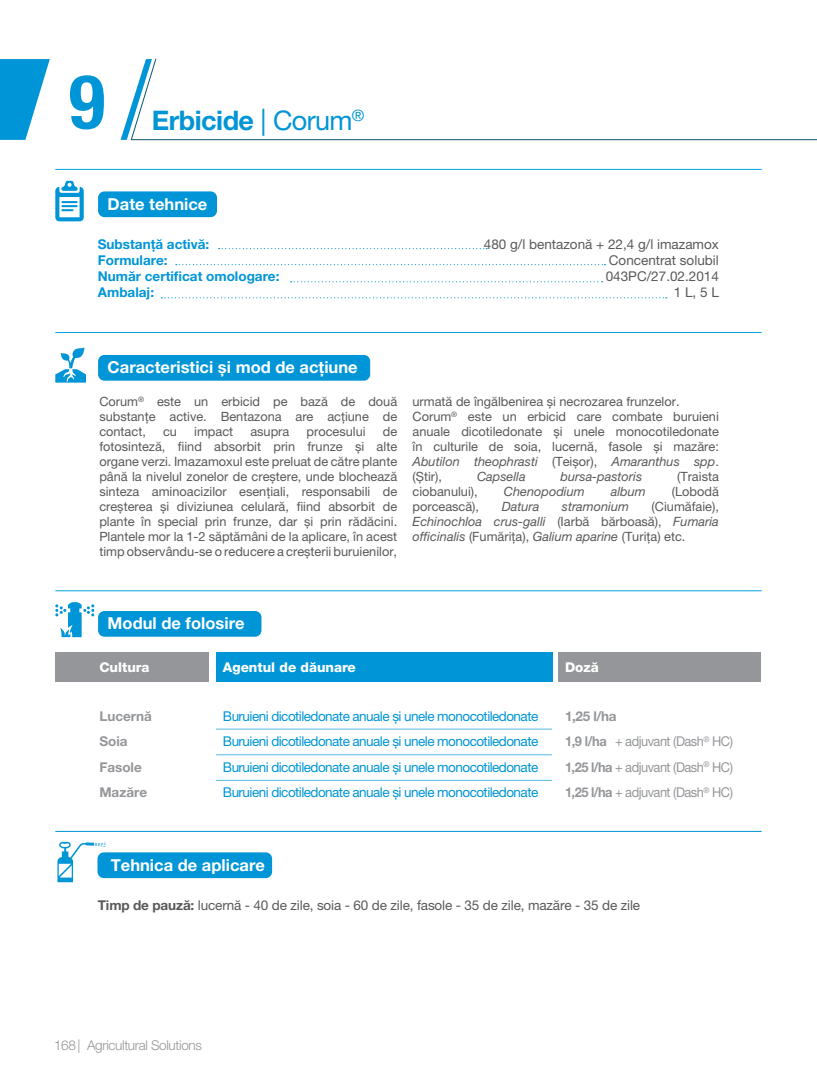
<style>
.page{position:relative;width:817px;height:1089px;background:#fff}
.page>*{position:absolute;margin:0;border:0;box-sizing:border-box;transform-origin:0 0}
.t1{font:700 condensed 75px "Helvetica Neue LT Pro";color:#0095d6}
.t2{font:700 27px "Helvetica Neue LT Pro";letter-spacing:-.02em;color:#0095d6}
.t3{font:700 16.5px "Helvetica Neue LT Pro";color:#fff}
.t4{font:13.5px/25.5px "Helvetica Neue LT Pro";letter-spacing:-.04em;color:#0095d6;text-align:justify}
.t5{font:13.5px/16.2px "Helvetica Neue LT Pro";color:#59595b;text-align:right}
.t6{font:13.5px/25.5px "Helvetica Neue LT Pro";letter-spacing:-.04em;color:#949699;scale:.95 1}
.t7{font:700 13.5px/16.2px "Helvetica Neue LT Pro";color:#0095d6}
.t8{font:800 13.5px "Helvetica Neue LT Pro";color:#fff}
.t9{font:300 13.5px "Helvetica Neue LT Pro";letter-spacing:-.025em;color:#959699}
.t10{font:700 13.5px/25.5px "Helvetica Neue LT Pro";color:#949699}
.t11{font:12.75px/15px "Helvetica Neue LT Pro";color:#59595b;text-align:justify}
.t12{font:italic 12.75px/15px "Helvetica Neue LT Pro";color:#59595b;text-align:justify}
.s1{font-weight:400}
.s2{font-style:italic}
.s3{font-style:normal}
.s4{font-weight:700}
</style>
<div class="page">
<svg style="left:121px;top:110px;width:9px;height:30px"></svg>
<svg style="left:0;top:59px;width:50px;height:81px"></svg>
<div style="left:55px;top:652px;width:153px;height:29px;background:#949699"></div>
<div style="left:558px;top:652px;width:203px;height:29px;background:#949699"></div>
<div style="left:216px;top:652px;width:336px;height:29px;background:#0095d6"></div>
<svg style="left:219px;top:248px;width:268px;height:1px"></svg>
<svg style="left:176px;top:264px;width:429px;height:1px"></svg>
<svg style="left:291px;top:281px;width:311px;height:1px"></svg>
<svg style="left:161px;top:297px;width:505px;height:1px"></svg>
<hr style="left:216px;top:728px;width:336px;height:1px;background:#0095d6">
<hr style="left:216px;top:754px;width:336px;height:1px;background:#0095d6">
<hr style="left:216px;top:779px;width:336px;height:2px;background:#0095d6">
<svg style="left:55px;top:181px;width:29px;height:40px"></svg>
<div style="left:98px;top:191px;width:119px;height:26px;background:#0095d6;border-radius:6px"></div>
<hr style="left:55px;top:169px;width:706px;height:1px;background:#00a4e3">
<div style="left:98px;top:355px;width:272px;height:26px;background:#0095d6;border-radius:6px"></div>
<svg style="left:55px;top:347px;width:31px;height:35px"></svg>
<hr style="left:55px;top:332px;width:706px;height:1px;background:#00a4e3">
<div style="left:98px;top:611px;width:163px;height:25px;background:#0095d6;border-radius:6px"></div>
<svg style="left:55px;top:602px;width:39px;height:35px"></svg>
<hr style="left:55px;top:590px;width:706px;height:1px;background:#00a4e3">
<svg style="left:57px;top:842px;width:49px;height:40px"></svg>
<div style="left:97px;top:852px;width:175px;height:26px;background:#0095d6;border-radius:6px"></div>
<hr style="left:55px;top:831px;width:706px;height:1px;background:#0095d6">
<svg style="left:130px;top:58px;width:686px;height:83px"></svg>
<h1 class="t1" style="left:69px;top:56px;width:37px">9</h1>
<h2 class="t2" style="left:152px;top:104px;width:214px">Erbicide <span class="s1">| Corum</span><sup>®</sup></h2>
<p class="t3" style="left:108px;top:194px;width:101px">Date tehnice</p>
<p class="t7" style="left:98px;top:235px;width:183px">Substanță activă:<br>Formulare:<br>Număr certificat omologare:<br>Ambalaj:</p>
<p class="t5" style="left:483px;top:235px;width:236px">480 g/l bentazonă + 22,4 g/l imazamox<br>Concentrat solubil<br>043PC/27.02.2014<br>1 L, 5 L</p>
<p class="t3" style="left:108px;top:357px;width:251px">Caracteristici și mod de acțiune</p>
<p class="t11" style="left:99px;top:394px;width:299px">Corum<sup>®</sup> este un erbicid pe bază de două substanțe active. Bentazona are acţiune de contact,</p>
<p class="t11" style="left:99px;top:424px;width:299px;text-indent:283px">de fotosinteză, fiind absorbit prin frunze şi alte organe verzi. Imazamoxul este preluat de către plante până la nivelul zonelor de creştere, unde blochează sinteza aminoacizilor esenţiali, responsabili de creşterea şi diviziunea celulară, fiind absorbit de plante în special prin frunze, dar și prin rădăcini.<br>Plantele mor la 1-2 săptămâni de la aplicare, în acest timp observându-se o reducere a creșterii buruienilor,</p>
<p class="t11" style="left:163px;top:424px;width:15px">cu</p>
<p class="t11" style="left:194px;top:424px;width:40px">impact</p>
<p class="t11" style="left:250px;top:424px;width:40px">asupra</p>
<p class="t11" style="left:306px;top:424px;width:61px">procesului</p>
<p class="t11" style="left:412px;top:394px;width:308px;text-align:left">urmată de îngălbenirea și necrozarea frunzelor.<br>Corum<sup>®</sup> este un erbicid care combate buruieni anuale dicotiledonate și unele monocotiledonate în culturile de soia, lucernă, fasole și mazăre:<br><span class="s2">Abutilon theophrasti</span> (Teişor), <span class="s2">Amaranthus spp</span>. (Ştir),</p>
<p class="t12" style="left:477px;top:469px;width:50px">Capsella</p>
<p class="t12" style="left:560px;top:469px;width:83px">bursa-pastoris</p>
<p class="t11" style="left:677px;top:469px;width:43px">(Traista</p>
<p class="t11" style="left:412px;top:484px;width:67px">ciobanului),</p>
<p class="t12" style="left:503px;top:484px;width:82px">Chenopodium</p>
<p class="t12" style="left:610px;top:484px;width:36px">album</p>
<p class="t11" style="left:671px;top:484px;width:48px">(Lobodă</p>
<p class="t11" style="left:412px;top:499px;width:68px">porcească),</p>
<p class="t12" style="left:501px;top:499px;width:39px">Datura</p>
<p class="t12" style="left:561px;top:499px;width:69px">stramonium</p>
<p class="t12" style="left:412px;top:499px;width:308px;text-indent:239px"><span class="s3">(Ciumăfaie), </span>Echinochloa crus-galli <span class="s3">(Iarbă bărboasă),</span> Fumaria officinalis <span class="s3">(Fumărița),</span> Galium aparine <span class="s3">(Turița) etc.</span></p>
<p class="t3" style="left:108px;top:613px;width:138px">Modul de folosire</p>
<p class="t8" style="left:99px;top:659px;width:52px">Cultura</p>
<p class="t8" style="left:223px;top:659px;width:134px">Agentul de dăunare</p>
<p class="t8" style="left:565px;top:659px;width:35px">Doză</p>
<p class="t6" style="left:565px;top:703px;width:178px"><span class="s4">1,25 l/ha<br>1,9 l/ha</span> + adjuvant (Dash<sup>®</sup> HC)<br><span class="s4">1,25 l/ha</span> + adjuvant (Dash<sup>®</sup> HC)<br><span class="s4">1,25 l/ha</span> + adjuvant (Dash<sup>®</sup> HC)</p>
<p class="t10" style="left:99px;top:703px;width:54px">Lucernă<br>Soia<br>Fasole<br>Mazăre</p>
<p class="t4" style="left:223px;top:703px;width:317px">Buruieni dicotiledonate anuale și unele monocotiledonate Buruieni dicotiledonate anuale și unele monocotiledonate Buruieni dicotiledonate anuale și unele monocotiledonate Buruieni dicotiledonate anuale și unele monocotiledonate</p>
<p class="t3" style="left:111px;top:855px;width:155px">Tehnica de aplicare</p>
<p class="t5" style="left:98px;top:896px;width:543px"><span class="s4">Timp de pauză:</span> lucernă - 40 de zile, soia - 60 de zile, fasole - 35 de zile, mazăre - 35 de zile</p>
<p class="t9" style="left:54px;top:1037px;width:149px">168 | Agricultural Solutions</p>
</div>
